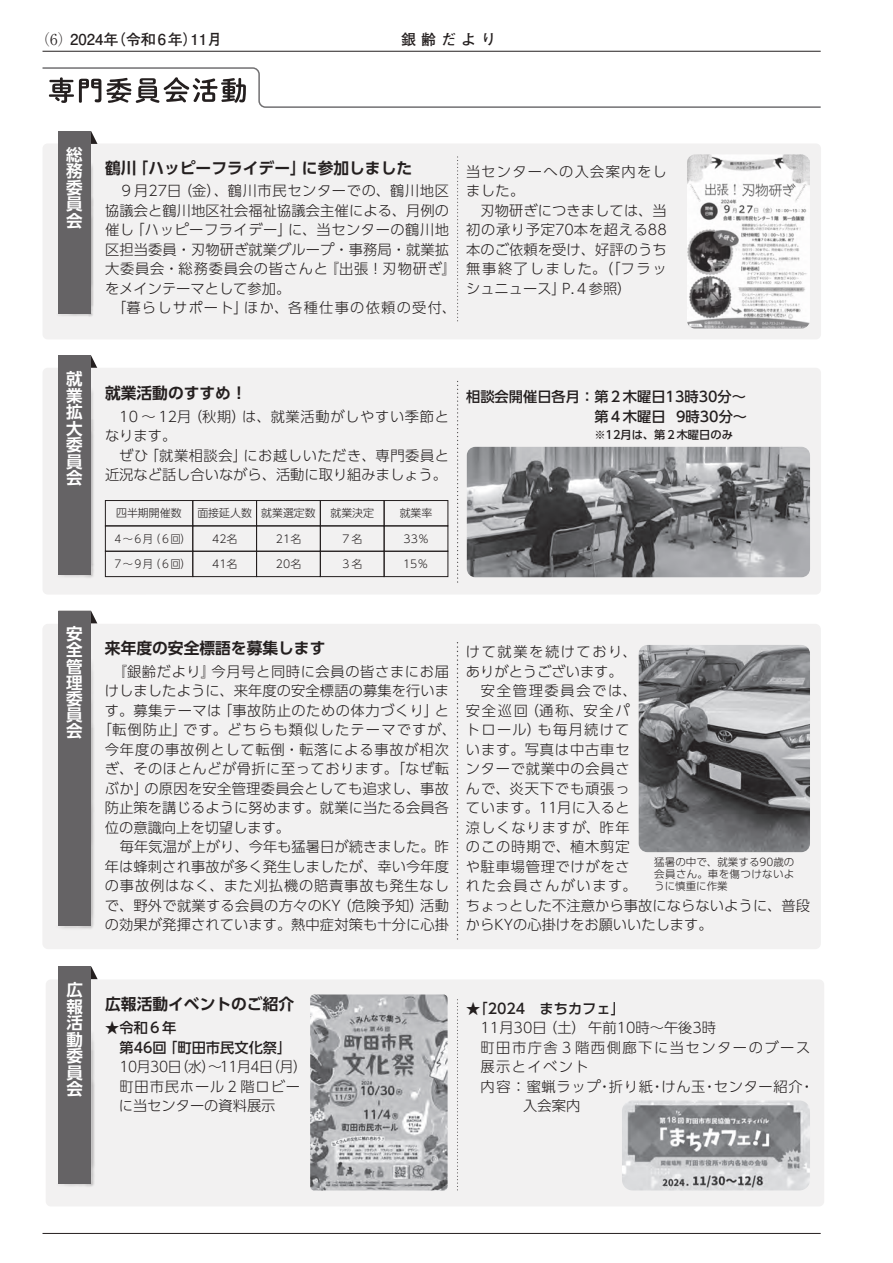
<style>
.page{position:relative;width:893px;height:1263px;background:#fff}
.page>*{position:absolute;margin:0;border:0;box-sizing:border-box;transform-origin:0 0}
.t1{font:700 16.5px/16.5px "UD Shin Go Pro De";color:#fff;text-align:justify}
.t2{font:700 15.75px "UD Shin Go Pro De";color:#241f1f}
.t3{font:700 15px "Futo Go B101 Pr 5";color:#241f1f}
.t4{font:300 14.25px/19.5px "UD Shin Go Pro";letter-spacing:.035em;color:#241f1f}
.t5{font:300 14.25px "UD Shin Go Pro";letter-spacing:.005em;color:#241f1f}
.t6{font:300 14.25px/19.5px "UD Shin Go Pro";color:#241f1f;text-align:right}
.t7{font:300 14.25px "UD Shin Go Pro";letter-spacing:.055em;color:#241f1f}
.t8{font:500 14.25px/19.5px "UD Shin Go Pro";color:#241f1f;text-align:right}
.t9{font:300 14.25px "UD Shin Go Pro";letter-spacing:.06em;color:#241f1f}
.t10{font:300 14.25px "UD Shin Go Pro";letter-spacing:.08em;color:#241f1f}
.t11{font:300 14.25px "UD Shin Go Pro";letter-spacing:.01em;color:#241f1f}
.t12{font:300 14.25px "UD Shin Go Pro";letter-spacing:.085em;color:#241f1f}
.t13{font:300 14.25px "UD Shin Go Pro";letter-spacing:.11em;color:#241f1f}
.t14{font:300 14.25px "UD Shin Go Pro";letter-spacing:.115em;color:#241f1f}
.t15{font:300 14.25px "UD Shin Go Pro";letter-spacing:.105em;color:#241f1f}
.t16{font:300 14.25px/19.5px "UD Shin Go Pro";letter-spacing:.095em;color:#241f1f}
.t17{font:300 14.25px "UD Shin Go Pro";letter-spacing:.09em;color:#241f1f}
.t18{font:300 14.25px "UD Shin Go Pro";letter-spacing:.065em;color:#241f1f}
.t19{font:300 14.25px "UD Shin Go Pro";letter-spacing:.1em;color:#241f1f}
.t20{font:500 11.25px "UD Shin Go Pro";color:#241f1f}
.t21{font:300 10.95px "UD Shin Go Pro";color:#241f1f}
.t22{font:300 10.95px "UD Shin Go Pro";color:#241f1f;scale:.94 1}
.t23{font:300 10.5px/12px "UD Shin Go Pro";letter-spacing:.005em;color:#241f1f;text-align:justify}
.s1{font-family:"Ryumin Pr 5";font-weight:300}
.s2{font-weight:300}
</style>
<div class="page">
<svg style="left:42px;top:67px;width:779px;height:41px"></svg>
<div style="left:43px;top:368px;width:778px;height:226px;background:#f2f1f1;border-radius:5px"></div>
<img style="left:43px;top:369px;width:103px;height:225px">
<div style="left:58px;top:355px;width:33px;height:220px;background:#656365"></div>
<svg style="left:457px;top:380px;width:1px;height:202px"></svg>
<img style="left:467px;top:447px;width:343px;height:130px">
<div style="left:42px;top:624px;width:779px;height:325px;background:#f2f1f1;border-radius:6px"></div>
<img style="left:42px;top:610px;width:104px;height:624px">
<div style="left:58px;top:611px;width:33px;height:315px;background:#656365"></div>
<svg style="left:457px;top:642px;width:1px;height:297px"></svg>
<img style="left:639px;top:645px;width:171px;height:207px">
<div style="left:43px;top:143px;width:778px;height:196px;background:#f2f1f1;border-radius:5px"></div>
<img style="left:43px;top:165px;width:55px;height:203px">
<svg style="left:91px;top:131px;width:7px;height:13px"></svg>
<div style="left:58px;top:131px;width:33px;height:183px;background:#656365"></div>
<svg style="left:91px;top:966px;width:7px;height:13px"></svg>
<div style="left:46px;top:979px;width:778px;height:227px;background:#f2f1f1;border-radius:5px"></div>
<div style="left:59px;top:966px;width:32px;height:218px;background:#656365"></div>
<svg style="left:457px;top:156px;width:1px;height:165px"></svg>
<svg style="left:457px;top:999px;width:1px;height:191px"></svg>
<img style="left:310px;top:994px;width:138px;height:196px">
<img style="left:622px;top:1100px;width:188px;height:90px">
<img style="left:687px;top:154px;width:123px;height:174px">
<div style="left:105px;top:500px;width:88px;height:26px;border:1px solid #241f1f"></div>
<div style="left:105px;top:525px;width:88px;height:27px;border:1px solid #241f1f"></div>
<div style="left:105px;top:551px;width:88px;height:26px;border:1px solid #241f1f"></div>
<div style="left:192px;top:500px;width:65px;height:26px;border:1px solid #241f1f"></div>
<div style="left:256px;top:500px;width:65px;height:26px;border:1px solid #241f1f"></div>
<div style="left:320px;top:500px;width:65px;height:26px;border:1px solid #241f1f"></div>
<div style="left:384px;top:500px;width:64px;height:26px;border:1px solid #241f1f"></div>
<div style="left:192px;top:525px;width:65px;height:27px;border:1px solid #241f1f"></div>
<div style="left:256px;top:525px;width:65px;height:27px;border:1px solid #241f1f"></div>
<div style="left:320px;top:525px;width:65px;height:27px;border:1px solid #241f1f"></div>
<div style="left:384px;top:525px;width:64px;height:27px;border:1px solid #241f1f"></div>
<div style="left:192px;top:551px;width:65px;height:26px;border:1px solid #241f1f"></div>
<div style="left:256px;top:551px;width:65px;height:26px;border:1px solid #241f1f"></div>
<div style="left:320px;top:551px;width:65px;height:26px;border:1px solid #241f1f"></div>
<div style="left:384px;top:551px;width:64px;height:26px;border:1px solid #241f1f"></div>
<hr style="left:43px;top:51px;width:778px;height:1px;background:#241f1f">
<hr style="left:43px;top:1233px;width:778px;height:1px;background:#241f1f">
<p class="t3" style="left:35px;top:27px;width:189px"><span class="s1">（6）</span>2024年（令和6年）11月</p>
<p class="t3" style="left:401px;top:27px;width:96px">銀齢だより</p>
<p class="t1" style="left:66px;top:146px;width:18px">総務委員会</p>
<p class="t1" style="left:66px;top:370px;width:18px">就業拡大委員会</p>
<p class="t2" style="left:105px;top:155px;width:309px">鶴川「ハッピーフライデー」に参加しました</p>
<p class="t4" style="left:119px;top:181px;width:331px">９月27日（金）、鶴川市民センターでの、鶴川地区</p>
<p class="t5" style="left:105px;top:199px;width:346px">協議会と鶴川地区社会福祉協議会主催による、月例の</p>
<p class="t4" style="left:105px;top:220px;width:345px">催し「ハッピーフライデー」に、当センターの鶴川地</p>
<p class="t11" style="left:105px;top:238px;width:345px">区担当委員・刃物研ぎ就業グループ・事務局・就業拡</p>
<p class="t7" style="left:105px;top:257px;width:353px">大委員会・総務委員会の皆さんと『出張！刃物研ぎ』</p>
<p class="t6" style="left:105px;top:278px;width:187px">をメインテーマとして参加。</p>
<p class="t12" style="left:112px;top:296px;width:346px">「暮らしサポート」ほか、各種仕事の依頼の受付、</p>
<p class="t16" style="left:466px;top:161px;width:202px">当センターへの入会案内をしました。</p>
<p class="t4" style="left:466px;top:200px;width:202px;text-align:justify;text-indent:14px">刃物研ぎにつきましては、当初の承り予定70本を超える88本のご依頼を受け、好評のうち無事終了しました。（「フラッシュニュース」P.４参照）</p>
<p class="t2" style="left:105px;top:380px;width:143px">就業活動のすすめ！</p>
<p class="t4" style="left:105px;top:406px;width:346px;text-indent:14px">10 ～ 12月（秋期）は、就業活動がしやすい季節となります。</p>
<p class="t6" style="left:105px;top:445px;width:346px">ぜひ「就業相談会」にお越しいただき、専門委員と近況など話し合いながら、活動に取り組みましょう。</p>
<p class="t21" style="left:197px;top:504px;width:120px">面接延人数 就業選定数</p>
<p class="t21" style="left:276px;top:530px;width:27px">21名</p>
<p class="t21" style="left:276px;top:555px;width:27px">20名</p>
<p class="t21" style="left:330px;top:504px;width:45px">就業決定</p>
<p class="t21" style="left:341px;top:530px;width:23px">７名</p>
<p class="t21" style="left:341px;top:555px;width:23px">３名</p>
<p class="t21" style="left:403px;top:555px;width:27px">15％</p>
<p class="t21" style="left:116px;top:504px;width:67px">四半期開催数</p>
<p class="t21" style="left:400px;top:504px;width:34px">就業率</p>
<p class="t22" style="left:113px;top:530px;width:84px">４～６月（６回）</p>
<p class="t22" style="left:113px;top:555px;width:84px">７～９月（６回）</p>
<p class="t21" style="left:212px;top:530px;width:27px">42名</p>
<p class="t21" style="left:404px;top:530px;width:27px">33％</p>
<p class="t21" style="left:212px;top:555px;width:27px">41名</p>
<p class="t8" style="left:466px;top:387px;width:283px">相談会開催日各月：第２木曜日13時30分～第４木曜日 9時30分～</p>
<p class="t20" style="left:594px;top:425px;width:140px">※12月は、第２木曜日のみ</p>
<p class="t1" style="left:66px;top:625px;width:18px">安全管理委員会</p>
<p class="t1" style="left:67px;top:981px;width:18px">広報活動委員会</p>
<p class="t2" style="left:105px;top:635px;width:222px">来年度の安全標語を募集します</p>
<p class="t4" style="left:113px;top:661px;width:338px">『銀齢だより』今月号と同時に会員の皆さまにお届</p>
<p class="t5" style="left:105px;top:679px;width:346px">けしましたように、来年度の安全標語の募集を行いま</p>
<p class="t4" style="left:105px;top:700px;width:345px">す。募集テーマは「事故防止のための体力づくり」と</p>
<p class="t10" style="left:98px;top:718px;width:360px">「転倒防止」です。どちらも類似したテーマですが、</p>
<p class="t7" style="left:105px;top:738px;width:345px">今年度の事故例として転倒・転落による事故が相次</p>
<p class="t4" style="left:105px;top:759px;width:346px">ぎ、そのほとんどが骨折に至っております。「なぜ転</p>
<p class="t4" style="left:105px;top:778px;width:346px">ぶか」の原因を安全管理委員会としても追求し、事故</p>
<p class="t5" style="left:105px;top:796px;width:346px">防止策を講じるように努めます。就業に当たる会員各</p>
<p class="t6" style="left:105px;top:817px;width:187px">位の意識向上を切望します。</p>
<p class="t5" style="left:120px;top:835px;width:331px">毎年気温が上がり、今年も猛暑日が続きました。昨</p>
<p class="t5" style="left:105px;top:855px;width:346px">年は蜂刺され事故が多く発生しましたが、幸い今年度</p>
<p class="t7" style="left:105px;top:874px;width:345px">の事故例はなく、また刈払機の賠責事故も発生なし</p>
<p class="t4" style="left:105px;top:895px;width:346px">で、野外で就業する会員の方々のKY（危険予知）活動</p>
<p class="t5" style="left:105px;top:913px;width:346px">の効果が発揮されています。熱中症対策も十分に心掛</p>
<p class="t13" style="left:466px;top:640px;width:172px">けて就業を続けており、</p>
<p class="t6" style="left:466px;top:661px;width:158px">ありがとうございます。</p>
<p class="t14" style="left:481px;top:679px;width:157px">安全管理委員会では、</p>
<p class="t14" style="left:466px;top:699px;width:165px">安全巡回（通称、安全パ</p>
<p class="t17" style="left:466px;top:718px;width:165px">トロール）も毎月続けて</p>
<p class="t9" style="left:466px;top:738px;width:165px">います。写真は中古車セ</p>
<p class="t4" style="left:466px;top:759px;width:165px">ンターで就業中の会員さ</p>
<p class="t9" style="left:466px;top:777px;width:165px">んで、炎天下でも頑張っ</p>
<p class="t4" style="left:466px;top:798px;width:165px">ています。11月に入ると</p>
<p class="t18" style="left:466px;top:816px;width:165px">涼しくなりますが、昨年</p>
<p class="t9" style="left:466px;top:835px;width:165px">のこの時期で、植木剪定</p>
<p class="t4" style="left:466px;top:856px;width:165px">や駐車場管理でけがをさ</p>
<p class="t13" style="left:466px;top:874px;width:172px">れた会員さんがいます。</p>
<p class="t5" style="left:466px;top:894px;width:346px">ちょっとした不注意から事故にならないように、普段</p>
<p class="t6" style="left:466px;top:915px;width:248px">からKYの心掛けをお願いいたします。</p>
<p class="t23" style="left:654px;top:855px;width:142px">猛暑の中で、就業する90歳の会員さん。車を傷つけないように慎重に作業</p>
<p class="t2" style="left:105px;top:992px;width:190px">広報活動イベントのご紹介</p>
<p class="t8" style="left:119px;top:1017px;width:173px;text-align:left;text-indent:-14px"><span class="s2">★</span>令和６年<br>第46回「町田市民文化祭」</p>
<p class="t6" style="left:119px;top:1056px;width:190px;text-align:left">10月30日（水）～11月4日（月）町田市民ホール２階ロビーに当センターの資料展示</p>
<p class="t8" style="left:466px;top:998px;width:160px"><span class="s2">★</span>「2024　まちカフェ」</p>
<p class="t6" style="left:481px;top:1017px;width:237px">11月30日（土） 午前10時～午後3時</p>
<p class="t15" style="left:481px;top:1036px;width:331px">町田市庁舎３階西側廊下に当センターのブース</p>
<p class="t19" style="left:481px;top:1055px;width:110px">展示とイベント</p>
<p class="t4" style="left:481px;top:1076px;width:335px">内容：蜜蝋ラップ・折り紙・けん玉・センター紹介・</p>
<p class="t4" style="left:523px;top:1095px;width:58px">入会案内</p>
</div>
